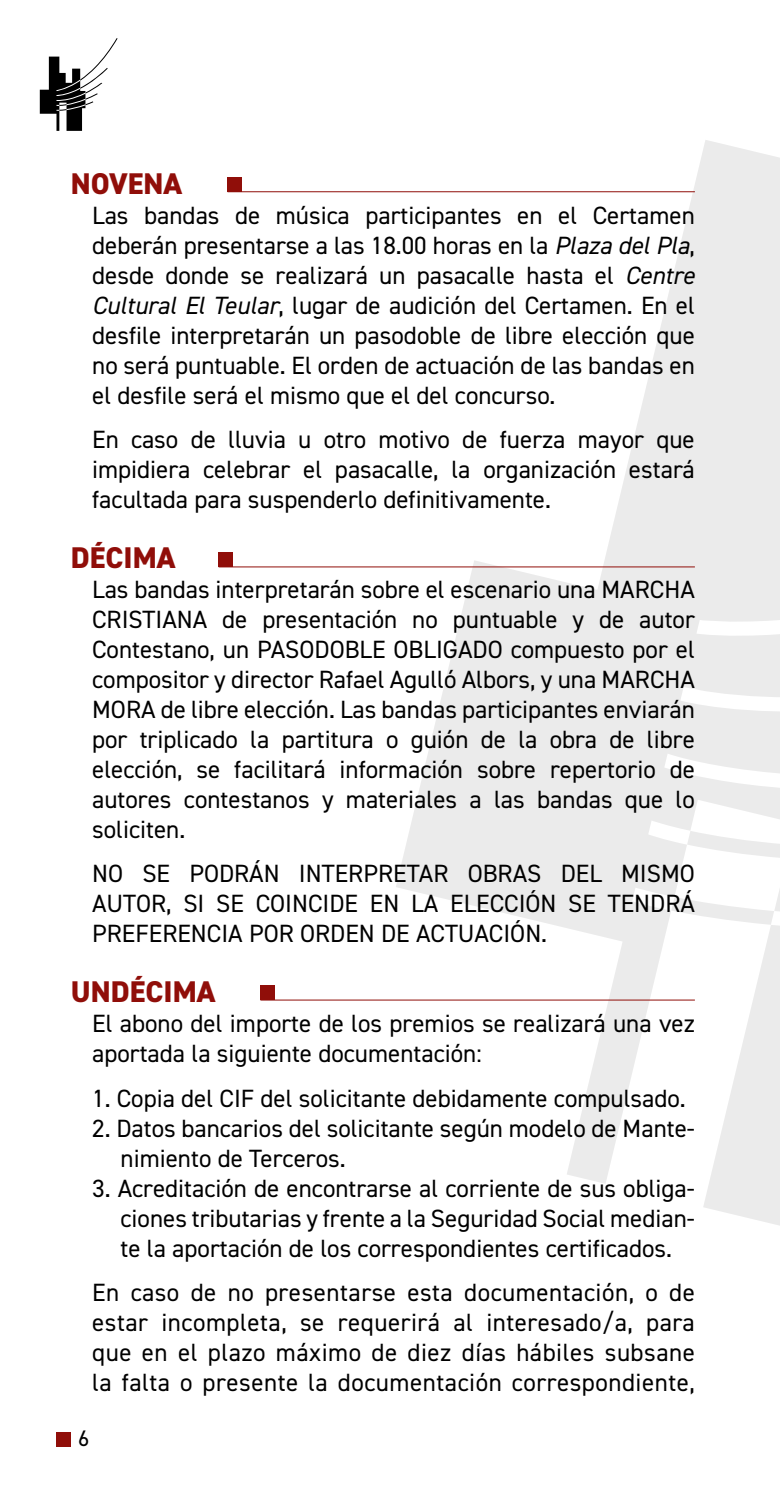
<style>
.page{position:relative;width:780px;height:1489px;background:#fff}
.page>*{position:absolute;margin:0;border:0;box-sizing:border-box;transform-origin:0 0}
.t1{font:800 30px "DIN2014";color:#900e09}
.t2{font:25px/30px "DIN2014";color:#000;text-align:justify}
.t3{font:22.5px "DIN2014";color:#000}
.s1{font-style:italic}
</style>
<div class="page">
<svg style="left:395px;top:140px;width:385px;height:1043px"></svg>
<svg style="left:671px;top:830px;width:109px;height:396px"></svg>
<svg style="left:40px;top:38px;width:78px;height:93px"></svg>
<div style="left:57px;top:1431px;width:14px;height:15px;background:#900e09"></div>
<div style="left:219px;top:552px;width:14px;height:14px;background:#900e09"></div>
<div style="left:260px;top:985px;width:14px;height:14px;background:#900e09"></div>
<div style="left:227px;top:177px;width:15px;height:14px;background:#900e09"></div>
<hr style="left:227px;top:191px;width:467px;height:1px;background:#900e09">
<hr style="left:219px;top:566px;width:475px;height:1px;background:#900e09">
<hr style="left:260px;top:999px;width:434px;height:1px;background:#900e09">
<p class="t1" style="left:71px;top:163px;width:113px">NOVENA</p>
<p class="t2" style="left:92px;top:199px;width:604px">Las bandas de música participantes en el Certamen deberán presentarse a las 18.00 horas en la <span class="s1">Plaza del Pla</span>, desde donde se realizará un pasacalle hasta el <span class="s1">Centre Cultural El Teular</span>, lugar de audición del Certamen. En el desfile interpretarán un pasodoble de libre elección que no será puntuable. El orden de actuación de las bandas en el desfile será el mismo que el del concurso.</p>
<p class="t2" style="left:92px;top:424px;width:604px">En caso de lluvia u otro motivo de fuerza mayor que impidiera celebrar el pasacalle, la organización estará facultada para suspenderlo definitivamente.</p>
<p class="t1" style="left:71px;top:537px;width:106px">DÉCIMA</p>
<p class="t2" style="left:92px;top:574px;width:604px">Las bandas interpretarán sobre el escenario una MARCHA CRISTIANA de presentación no puntuable y de autor Contestano, un PASODOBLE OBLIGADO compuesto por el compositor y director Rafael Agulló Albors, y una MARCHA MORA de libre elección. Las bandas participantes enviarán por triplicado la partitura o guión de la obra de libre elección, se facilitará información sobre repertorio de autores contestanos y materiales a las bandas que lo soliciten.</p>
<p class="t2" style="left:92px;top:858px;width:604px">NO SE PODRÁN INTERPRETAR OBRAS DEL MISMO AUTOR, SI SE COINCIDE EN LA ELECCIÓN SE TENDRÁ PREFERENCIA POR ORDEN DE ACTUACIÓN.</p>
<p class="t1" style="left:71px;top:971px;width:146px">UNDÉCIMA</p>
<p class="t2" style="left:92px;top:1008px;width:604px">El abono del importe de los premios se realizará una vez aportada la siguiente documentación:</p>
<p class="t2" style="left:92px;top:1082px;width:595px">1. Copia del CIF del solicitante debidamente compulsado.</p>
<p class="t2" style="left:120px;top:1112px;width:576px;text-indent:-28px">2. Datos bancarios del solicitante según modelo de Mante&shy;nimiento de Terceros.</p>
<p class="t2" style="left:120px;top:1172px;width:576px;text-indent:-28px">3. Acreditación de encontrarse al corriente de sus obliga&shy;ciones tributarias y frente a la Seguridad Social median&shy;te la aportación de los correspondientes certificados.</p>
<p class="t2" style="left:92px;top:1276px;width:604px">En caso de no presentarse esta documentación, o de estar incompleta, se requerirá al interesado/a, para que en el plazo máximo de diez días hábiles subsane la falta o presente la documentación correspondiente,</p>
<p class="t3" style="left:78px;top:1424px;width:13px">6</p>
</div>
